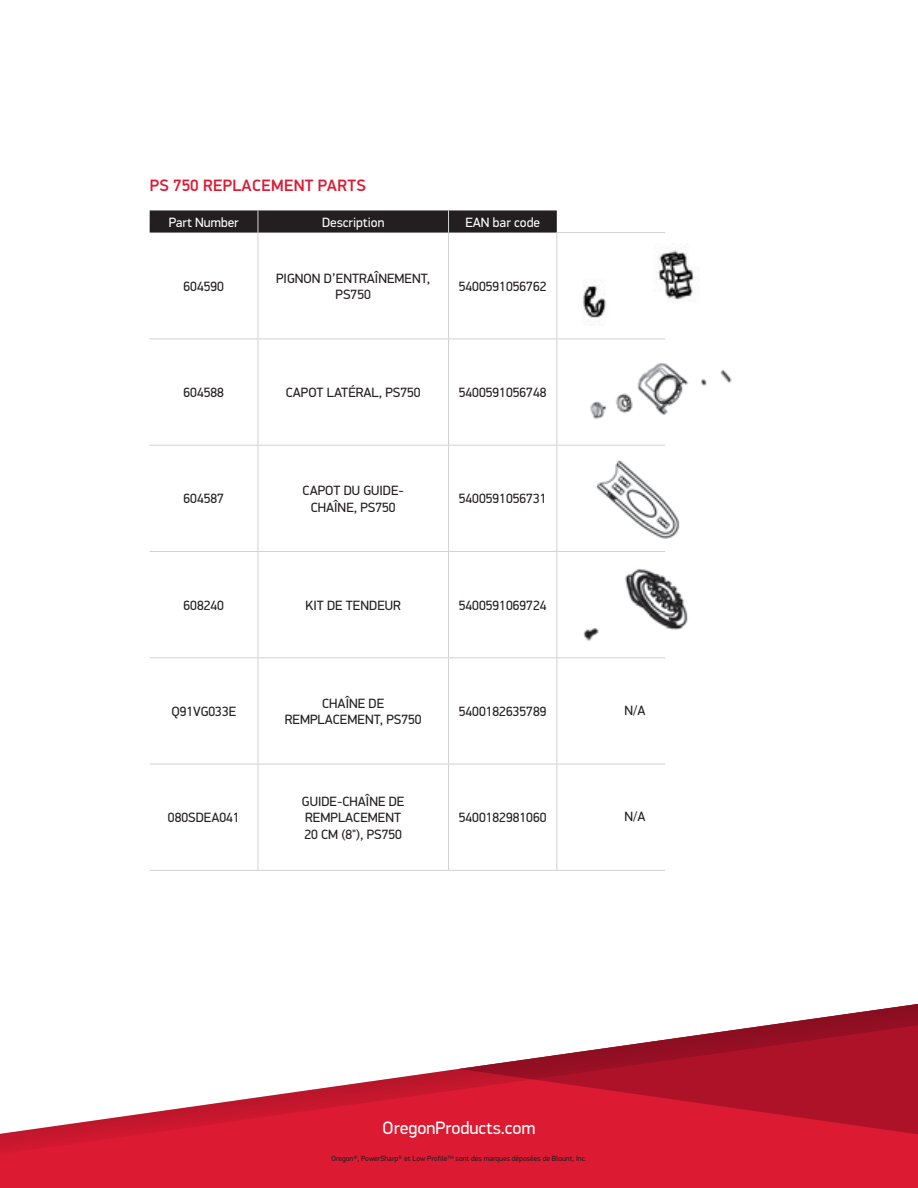
<style>
.page{position:relative;width:918px;height:1188px;background:#fff}
.page>*{position:absolute;margin:0;border:0;box-sizing:border-box;transform-origin:0 0}
.OregonProducts_com{font:18px "PF Din Display Pro";color:#fff}
.Copy_-_Serif{font:500 16.5px "PF Din Display Pro";letter-spacing:.02em;color:#dc1a32}
.Dek{font:13.5px/16.5px "PF Din Display Pro";color:#231f20;text-align:center}
.Dek-2{font:13.5px "PF Din Display Pro";color:#fff}
.Trademark_F_N{font:7.5px "PF Din Display Pro";color:#231f20}
</style>
<div class="page">
<img style="left:583px;top:249px;width:115px;height:69px">
<img style="left:590px;top:363px;width:142px;height:56px">
<img style="left:596px;top:460px;width:84px;height:78px">
<img style="left:583px;top:569px;width:105px;height:72px">
<div style="left:0;top:1156px;width:918px;height:32px;background:#dc1a32"></div>
<svg style="left:0;top:1004px;width:918px;height:152px"></svg>
<svg style="left:150px;top:210px;width:407px;height:23px;background:#2c2829"></svg>
<hr style="left:258px;top:233px;width:1px;height:106px;background:#d1d2d4">
<hr style="left:448px;top:233px;width:1px;height:106px;background:#d1d2d4">
<hr style="left:556px;top:233px;width:1px;height:106px;background:#d1d2d4">
<hr style="left:150px;top:339px;width:108px;height:1px;background:#d1d2d4">
<hr style="left:258px;top:339px;width:191px;height:1px;background:#d1d2d4">
<hr style="left:258px;top:339px;width:1px;height:106px;background:#d1d2d4">
<hr style="left:449px;top:339px;width:108px;height:1px;background:#d1d2d4">
<hr style="left:448px;top:339px;width:1px;height:106px;background:#d1d2d4">
<hr style="left:557px;top:339px;width:108px;height:1px;background:#d1d2d4">
<hr style="left:556px;top:339px;width:1px;height:106px;background:#d1d2d4">
<hr style="left:150px;top:445px;width:108px;height:1px;background:#d1d2d4">
<hr style="left:258px;top:445px;width:191px;height:1px;background:#d1d2d4">
<hr style="left:258px;top:446px;width:1px;height:105px;background:#d1d2d4">
<hr style="left:449px;top:445px;width:108px;height:1px;background:#d1d2d4">
<hr style="left:448px;top:446px;width:1px;height:105px;background:#d1d2d4">
<hr style="left:557px;top:445px;width:108px;height:1px;background:#d1d2d4">
<hr style="left:556px;top:446px;width:1px;height:105px;background:#d1d2d4">
<hr style="left:150px;top:551px;width:108px;height:1px;background:#d1d2d4">
<hr style="left:258px;top:551px;width:191px;height:1px;background:#d1d2d4">
<hr style="left:258px;top:552px;width:1px;height:105px;background:#d1d2d4">
<hr style="left:449px;top:551px;width:108px;height:1px;background:#d1d2d4">
<hr style="left:448px;top:552px;width:1px;height:105px;background:#d1d2d4">
<hr style="left:557px;top:551px;width:108px;height:1px;background:#d1d2d4">
<hr style="left:556px;top:552px;width:1px;height:105px;background:#d1d2d4">
<hr style="left:150px;top:657px;width:108px;height:1px;background:#d1d2d4">
<hr style="left:258px;top:657px;width:191px;height:1px;background:#d1d2d4">
<hr style="left:258px;top:658px;width:1px;height:106px;background:#d1d2d4">
<hr style="left:449px;top:657px;width:108px;height:1px;background:#d1d2d4">
<hr style="left:448px;top:658px;width:1px;height:106px;background:#d1d2d4">
<hr style="left:557px;top:657px;width:108px;height:1px;background:#d1d2d4">
<hr style="left:556px;top:658px;width:1px;height:106px;background:#d1d2d4">
<hr style="left:150px;top:764px;width:108px;height:1px;background:#d1d2d4">
<hr style="left:258px;top:764px;width:191px;height:1px;background:#d1d2d4">
<hr style="left:258px;top:764px;width:1px;height:106px;background:#d1d2d4">
<hr style="left:449px;top:764px;width:108px;height:1px;background:#d1d2d4">
<hr style="left:448px;top:764px;width:1px;height:106px;background:#d1d2d4">
<hr style="left:557px;top:764px;width:108px;height:1px;background:#d1d2d4">
<hr style="left:556px;top:764px;width:1px;height:106px;background:#d1d2d4">
<hr style="left:150px;top:870px;width:108px;height:1px;background:#d1d2d4">
<hr style="left:258px;top:870px;width:191px;height:1px;background:#d1d2d4">
<hr style="left:449px;top:870px;width:108px;height:1px;background:#d1d2d4">
<hr style="left:557px;top:870px;width:108px;height:1px;background:#d1d2d4">
<hr style="left:556px;top:232px;width:109px;height:1px;background:#d1d2d4">
<p class="Copy_-_Serif" style="left:150px;top:175px;width:218px">PS 750 REPLACEMENT PARTS</p>
<p class="Dek-2" style="left:169px;top:214px;width:71px">Part Number</p>
<p class="Dek-2" style="left:322px;top:214px;width:64px">Description</p>
<p class="Dek-2" style="left:465px;top:214px;width:76px">EAN bar code</p>
<p class="Dek" style="left:184px;top:278px;width:42px">604590</p>
<p class="Dek" style="left:276px;top:270px;width:156px">PIGNON D’ENTRAÎNEMENT,<br>PS750</p>
<p class="Dek" style="left:459px;top:278px;width:89px">5400591056762</p>
<p class="Dek" style="left:184px;top:384px;width:42px">604588</p>
<p class="Dek" style="left:286px;top:384px;width:136px">CAPOT LATÉRAL, PS750</p>
<p class="Dek" style="left:459px;top:384px;width:89px">5400591056748</p>
<p class="Dek" style="left:184px;top:491px;width:42px">604587</p>
<p class="Dek" style="left:303px;top:482px;width:103px">CAPOT DU GUIDE-<br>CHAÎNE, PS750</p>
<p class="Dek" style="left:459px;top:491px;width:89px">5400591056731</p>
<p class="Dek" style="left:184px;top:597px;width:42px">608240</p>
<p class="Dek" style="left:306px;top:597px;width:97px">KIT DE TENDEUR</p>
<p class="Dek" style="left:459px;top:597px;width:89px">5400591069724</p>
<p class="Dek" style="left:171px;top:703px;width:66px">Q91VG033E</p>
<p class="Dek" style="left:285px;top:695px;width:138px">CHAÎNE DE<br>REMPLACEMENT, PS750</p>
<p class="Dek" style="left:459px;top:703px;width:89px">5400182635789</p>
<p class="Dek" style="left:168px;top:810px;width:73px">080SDEA041</p>
<p class="Dek" style="left:302px;top:793px;width:104px;text-align:left">GUIDE-CHAÎNE DE<br>REMPLACEMENT<br>20 CM (8"), PS750</p>
<p class="Dek" style="left:459px;top:810px;width:89px">5400182981060</p>
<p class="Dek" style="left:624px;top:702px;width:23px">N/A</p>
<p class="Dek" style="left:624px;top:809px;width:23px">N/A</p>
<p class="OregonProducts_com" style="left:383px;top:1117px;width:154px">OregonProducts.com</p>
<p class="Trademark_F_N" style="left:331px;top:1154px;width:257px">Oregon®, PowerSharp® et Low Profile™ sont des marques déposées de Blount, Inc.</p>
</div>
